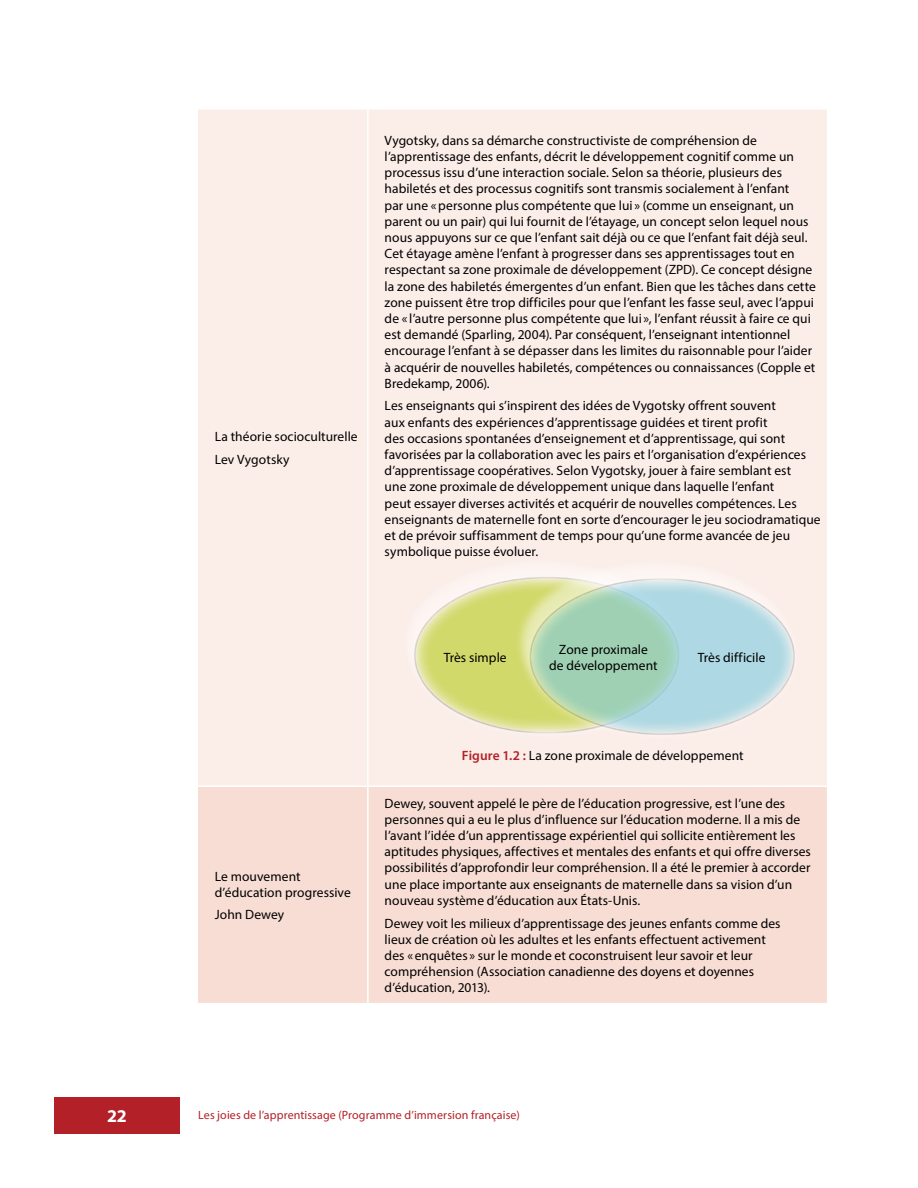
<style>
.page{position:relative;width:918px;height:1188px;background:#fff}
.page>*{position:absolute;margin:0;border:0;box-sizing:border-box;transform-origin:0 0}
.t1{font:700 18px "Myriad Pro";color:#fff}
.Table_Paragraph_A{font:13.5px/16.2px "Myriad Pro";letter-spacing:.005em;color:#000}
.t2{font:12px "Myriad Pro";letter-spacing:.01em;color:#b32027}
.s1{font-weight:600;color:#b32027}
</style>
<div class="page">
<div style="left:54px;top:1097px;width:126px;height:37px;background:#b32027"></div>
<div style="left:198px;top:110px;width:629px;height:675px;background:#fbede8"></div>
<div style="left:198px;top:787px;width:629px;height:216px;background:#f7ddd4"></div>
<hr style="left:367px;top:110px;width:2px;height:675px;background:#fff">
<hr style="left:367px;top:787px;width:2px;height:216px;background:#fff">
<div style="left:399px;top:556px;width:282px;height:172px;background:#fbede8"></div>
<div style="left:404px;top:567px;width:285px;height:176px;background:#fbede8"></div>
<svg style="left:415px;top:577px;width:264px;height:156px;fill:#d2d96b"></svg>
<div style="left:515px;top:557px;width:282px;height:172px;background:#fff;opacity:.75"></div>
<div style="left:520px;top:569px;width:285px;height:176px;background:#fff;opacity:.75"></div>
<svg style="left:530px;top:579px;width:264px;height:155px"></svg>
<p class="Table_Paragraph_A" style="left:215px;top:428px;width:144px">La théorie socioculturelle</p>
<p class="Table_Paragraph_A" style="left:215px;top:451px;width:76px">Lev Vygotsky</p>
<p class="Table_Paragraph_A" style="left:385px;top:132px;width:433px">Vygotsky, dans sa démarche constructiviste de compréhension de l’apprentissage des enfants, décrit le développement cognitif comme un processus issu d’une interaction sociale. Selon sa théorie, plusieurs des habiletés et des processus cognitifs sont transmis socialement à l’enfant<br>par une «personne plus compétente que lui » (comme un enseignant, un parent ou un pair) qui lui fournit de l’étayage, un concept selon lequel nous nous appuyons sur ce que l’enfant sait déjà ou ce que l’enfant fait déjà seul.<br>Cet étayage amène l’enfant à progresser dans ses apprentissages tout en respectant sa zone proximale de développement (ZPD). Ce concept désigne la zone des habiletés émergentes d’un enfant. Bien que les tâches dans cette zone puissent être trop difficiles pour que l’enfant les fasse seul, avec l’appui de « l’autre personne plus compétente que lui », l’enfant réussit à faire ce qui est demandé (Sparling, 2004). Par conséquent, l’enseignant intentionnel encourage l’enfant à se dépasser dans les limites du raisonnable pour l’aider à acquérir de nouvelles habiletés, compétences ou connaissances (Copple et Bredekamp, 2006).</p>
<p class="Table_Paragraph_A" style="left:385px;top:398px;width:438px">Les enseignants qui s’inspirent des idées de Vygotsky offrent souvent<br>aux enfants des expériences d’apprentissage guidées et tirent profit<br>des occasions spontanées d’enseignement et d’apprentissage, qui sont favorisées par la collaboration avec les pairs et l’organisation d’expériences d’apprentissage coopératives. Selon Vygotsky, jouer à faire semblant est<br>une zone proximale de développement unique dans laquelle l’enfant<br>peut essayer diverses activités et acquérir de nouvelles compétences. Les enseignants de maternelle font en sorte d’encourager le jeu sociodramatique et de prévoir suffisamment de temps pour qu’une forme avancée de jeu symbolique puisse évoluer.</p>
<p class="Table_Paragraph_A" style="left:215px;top:868px;width:138px">Le mouvement d’éducation progressive</p>
<p class="Table_Paragraph_A" style="left:215px;top:907px;width:71px">John Dewey</p>
<p class="Table_Paragraph_A" style="left:444px;top:649px;width:65px">Très simple</p>
<p class="Table_Paragraph_A" style="left:549px;top:641px;width:110px;text-align:center">Zone proximale<br>de développement</p>
<p class="Table_Paragraph_A" style="left:698px;top:649px;width:69px">Très difficile</p>
<p class="Table_Paragraph_A" style="left:462px;top:748px;width:283px"><span class="s1">Figure 1.2 :</span> La zone proximale de développement</p>
<p class="Table_Paragraph_A" style="left:385px;top:795px;width:428px">Dewey, souvent appelé le père de l’éducation progressive, est l’une des personnes qui a eu le plus d’influence sur l’éducation moderne. Il a mis de l’avant l’idée d’un apprentissage expérientiel qui sollicite entièrement les aptitudes physiques, affectives et mentales des enfants et qui offre diverses possibilités d’approfondir leur compréhension. Il a été le premier à accorder une place importante aux enseignants de maternelle dans sa vision d’un nouveau système d’éducation aux États-Unis.</p>
<p class="Table_Paragraph_A" style="left:385px;top:915px;width:398px">Dewey voit les milieux d’apprentissage des jeunes enfants comme des lieux de création où les adultes et les enfants effectuent activement des «enquêtes » sur le monde et coconstruisent leur savoir et leur compréhension (Association canadienne des doyens et doyennes d’éducation, 2013).</p>
<h1 class="t1" style="left:107px;top:1104px;width:21px">22</h1>
<p class="t2" style="left:198px;top:1108px;width:323px">Les joies de l’apprentissage (Programme d’immersion française)</p>
</div>
